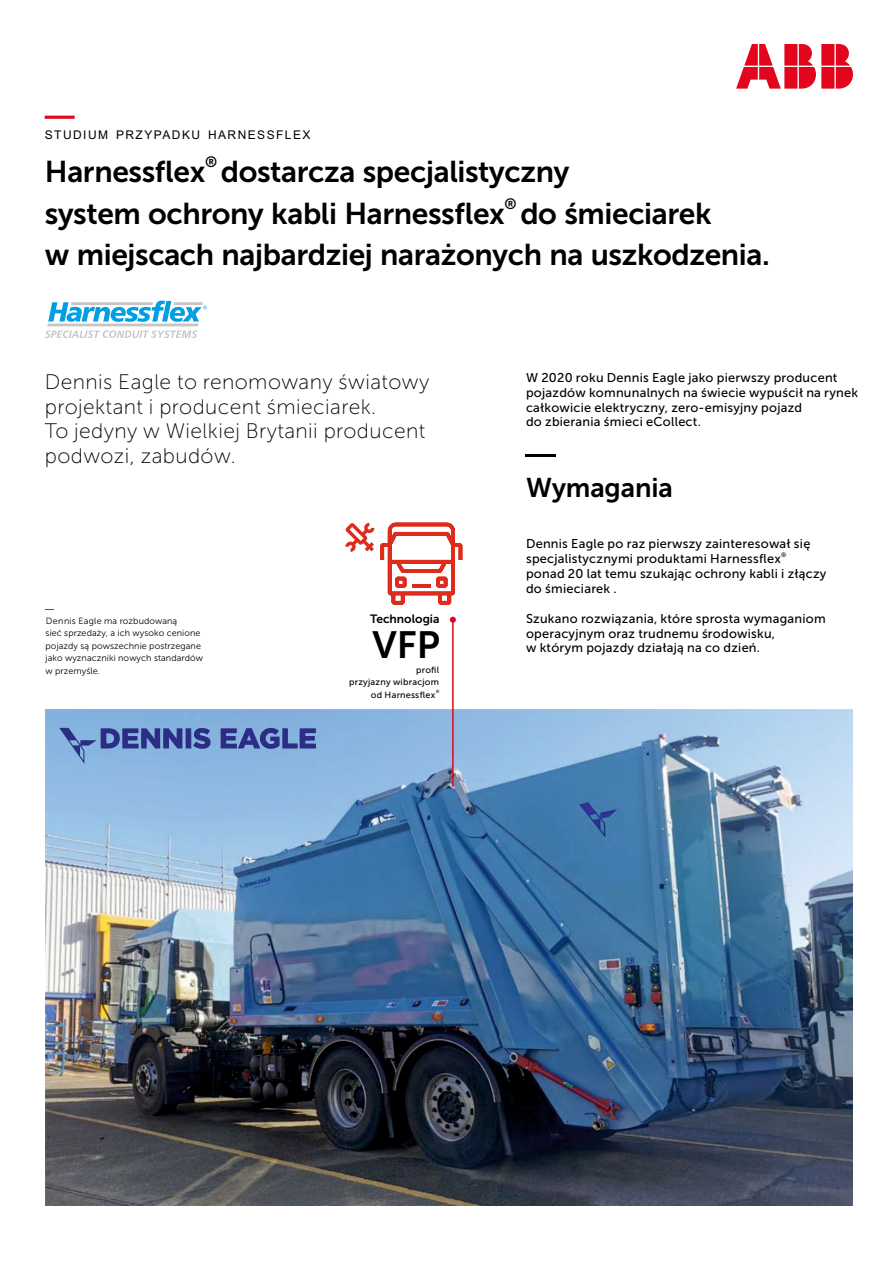
<style>
.page{position:relative;width:893px;height:1263px;background:#fff}
.page>*{position:absolute;margin:0;border:0;box-sizing:border-box;transform-origin:0 0}
.t1{font:37.8px "Museo Sans 700";color:#000}
.t2{font:30px/41.4px "Museo Sans 700";letter-spacing:-.015em;color:#000}
.t3{font:700 30px "Arial";color:#e3051b}
.t4{font:27px "Museo Sans 700";letter-spacing:-.005em;color:#000}
.t5{font:700 27px "Arial";color:#000;scale:2 1}
.t6{font:21px/24.6px "Museo Sans 100";letter-spacing:.02em;color:#000}
.t7{font:15px "Museo Sans 700";color:#000}
.t8{font:12.75px/14.9px "Museo Sans 500";letter-spacing:.02em;color:#000}
.t9{font:12px "Arial";letter-spacing:.12em;color:#000}
.t10{font:12px "Museo Sans 700";color:#000}
.t11{font:9px/12.5px "Museo Sans 300";letter-spacing:.01em;color:#000}
.t12{font:9px/12.6px "Museo Sans 500";letter-spacing:.025em;color:#000;text-align:right}
.t13{font:9px "Arial";color:#000}
.t14{font:6.3px "Museo Sans 500";color:#000}
.t15{font:4.5px "Museo Sans 500";color:#000}
</style>
<div class="page">
<svg style="left:736px;top:44px;width:117px;height:45px"></svg>
<svg style="left:45px;top:301px;width:162px;height:37px"></svg>
<img style="left:45px;top:709px;width:808px;height:496px">
<svg style="left:345px;top:523px;width:117px;height:82px"></svg>
<hr style="left:452px;top:620px;width:2px;height:166px;background:#e3051b">
<svg style="left:450px;top:617px;width:6px;height:6px"></svg>
<svg style="left:59px;top:728px;width:257px;height:35px"></svg>
<h2 class="t3" style="left:45px;top:103px;width:31px">—</h2>
<p class="t9" style="left:45px;top:131px;width:267px">STUDIUM PRZYPADKU HARNESSFLEX</p>
<p class="t7" style="left:205px;top:156px;width:14px">®</p>
<h2 class="t2" style="left:45px;top:154px;width:526px">Harnessflex dostarcza specjalistyczny</h2>
<p class="t7" style="left:505px;top:198px;width:14px">®</p>
<h2 class="t2" style="left:45px;top:196px;width:726px">system ochrony kabli Harnessflex do śmieciarek<br>w miejscach najbardziej narażonych na uszkodzenia.</h2>
<h3 class="t6" style="left:45px;top:371px;width:386px">Dennis Eagle to renomowany światowy projektant i producent śmieciarek.<br>To jedyny w Wielkiej Brytanii producent podwozi, zabudów.</h3>
<p class="t8" style="left:526px;top:371px;width:333px">W 2020 roku Dennis Eagle jako pierwszy producent pojazdów komnunalnych na świecie wypuścił na rynek całkowicie elektryczny, zero-emisyjny pojazd<br>do zbierania śmieci eCollect.</p>
<h3 class="t5" style="left:526px;top:443px;width:17px">–</h3>
<h3 class="t4" style="left:526px;top:477px;width:148px">Wymagania</h3>
<p class="t8" style="left:526px;top:537px;width:286px">Dennis Eagle po raz pierwszy zainteresował się</p>
<p class="t14" style="left:781px;top:552px;width:7px">®</p>
<p class="t8" style="left:526px;top:552px;width:302px">specjalistycznymi produktami Harnessflex<br>ponad 20 lat temu szukając ochrony kabli i złączy do śmieciarek .</p>
<p class="t8" style="left:526px;top:612px;width:301px">Szukano rozwiązania, które sprosta wymaganiom operacyjnym oraz trudnemu środowisku,<br>w którym pojazdy działają na co dzień.</p>
<p class="t13" style="left:45px;top:605px;width:10px">—</p>
<p class="t11" style="left:46px;top:615px;width:159px">Dennis Eagle ma rozbudowaną<br>sieć sprzedaży, a ich wysoko cenione pojazdy są powszechnie postrzegane jako wyznaczniki nowych standardów w przemyśle.</p>
<p class="t10" style="left:370px;top:614px;width:71px">Technologia</p>
<h1 class="t1" style="left:372px;top:630px;width:69px">VFP</h1>
<p class="t12" style="left:349px;top:664px;width:91px">profil<br>przyjazny wibracjom</p>
<p class="t15" style="left:436px;top:690px;width:5px">®</p>
<p class="t12" style="left:371px;top:689px;width:66px">od Harnessflex</p>
</div>
